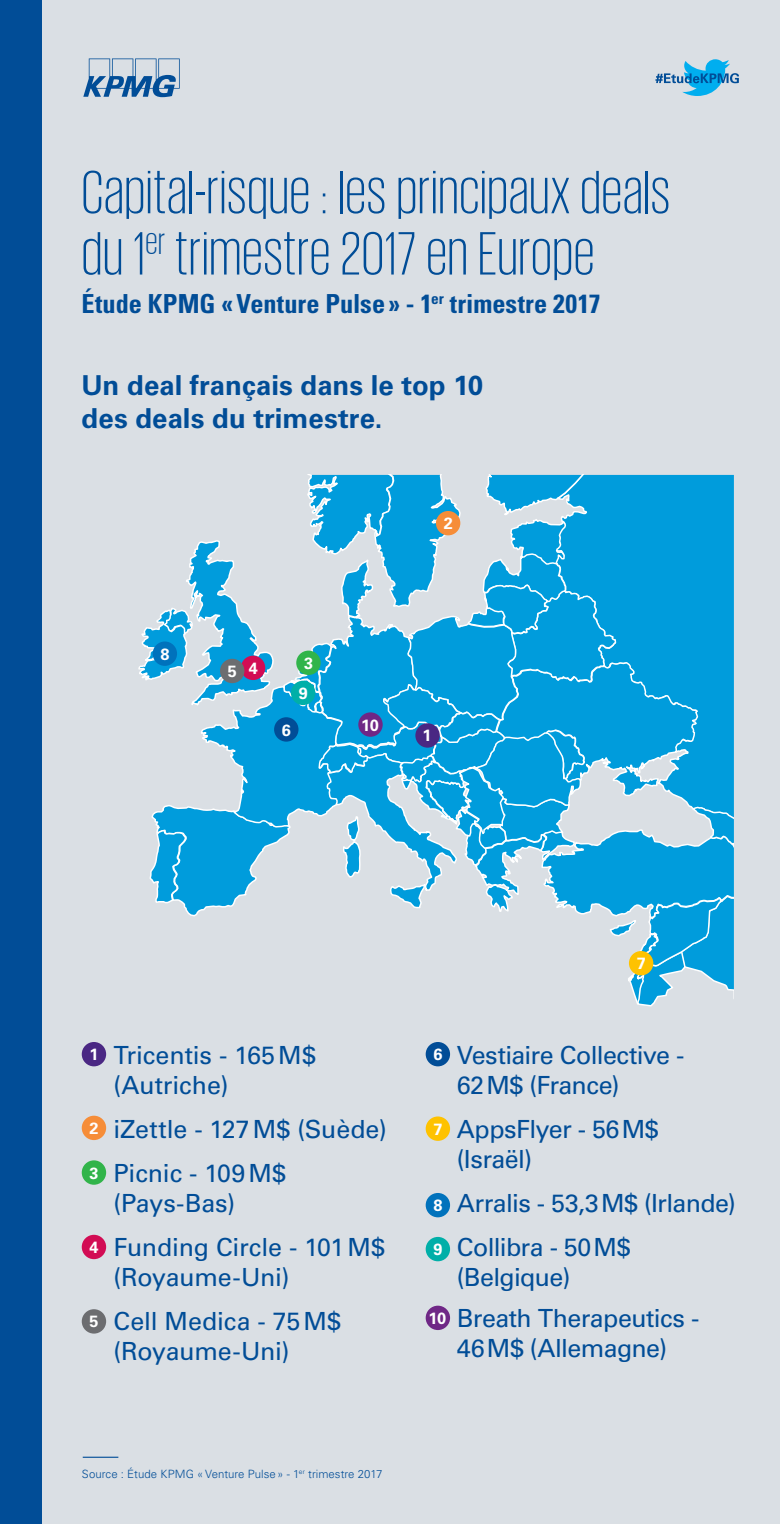
<style>
.page{position:relative;width:780px;height:1524px;background:#dadfe4}
.page>*{position:absolute;margin:0;border:0;box-sizing:border-box;transform-origin:0 0}
.t1{font:300 62.5px/61.2px "KPMG App";letter-spacing:.01em;color:#014d97}
.t2{font:700 27.5px/33px "Univers LT Std";color:#014d97}
.t3{font:700 condensed 26.25px "Univers LT Std";letter-spacing:.005em;color:#014d97}
.t4{font:25px/44.1px "Univers LT Std";letter-spacing:-.015em;color:#014d97}
.t5{font:700 16.25px "Univers LT Std";color:#fff}
.t6{font:300 11.38px "Univers LT Std";color:#014d97}
</style>
<div class="page">
<div style="left:0;top:0;width:41px;height:1524px;background:#014d97"></div>
<div style="left:82px;top:1042px;width:24px;height:24px;background:#4a2783;border-radius:50%"></div>
<div style="left:82px;top:1115px;width:24px;height:25px;background:#f68d38;border-radius:50%"></div>
<div style="left:82px;top:1160px;width:24px;height:24px;background:#31b44a;border-radius:50%"></div>
<div style="left:82px;top:1234px;width:24px;height:25px;background:#d20c54;border-radius:50%"></div>
<div style="left:82px;top:1309px;width:24px;height:24px;background:#6c6d70;border-radius:50%"></div>
<div style="left:425px;top:1042px;width:25px;height:24px;background:#014d97;border-radius:50%"></div>
<div style="left:425px;top:1116px;width:25px;height:25px;background:#fec200;border-radius:50%"></div>
<div style="left:425px;top:1193px;width:25px;height:24px;background:#0072bc;border-radius:50%"></div>
<div style="left:425px;top:1237px;width:25px;height:24px;background:#00afa8;border-radius:50%"></div>
<div style="left:425px;top:1305px;width:25px;height:25px;background:#6f2786;border-radius:50%"></div>
<svg style="left:138px;top:475px;width:595px;height:532px"></svg>
<div style="left:415px;top:723px;width:25px;height:24px;background:#4a2783;border-radius:50%"></div>
<div style="left:436px;top:511px;width:24px;height:24px;background:#f68d38;border-radius:50%"></div>
<div style="left:296px;top:650px;width:24px;height:25px;background:#31b44a;border-radius:50%"></div>
<div style="left:241px;top:656px;width:24px;height:24px;background:#d20c54;border-radius:50%"></div>
<div style="left:220px;top:659px;width:24px;height:24px;background:#6c6d70;border-radius:50%"></div>
<div style="left:274px;top:717px;width:24px;height:24px;background:#014d97;border-radius:50%"></div>
<div style="left:629px;top:951px;width:24px;height:24px;background:#fec200;border-radius:50%"></div>
<div style="left:153px;top:641px;width:24px;height:25px;background:#0072bc;border-radius:50%"></div>
<div style="left:291px;top:681px;width:24px;height:24px;background:#00afa8;border-radius:50%"></div>
<div style="left:358px;top:712px;width:24px;height:25px;background:#6f2786;border-radius:50%"></div>
<svg style="left:83px;top:58px;width:97px;height:39px"></svg>
<svg style="left:655px;top:59px;width:84px;height:37px"></svg>
<hr style="left:83px;top:1456px;width:35px;height:1px;background:#014d97">
<h1 class="t1" style="left:81px;top:160px;width:590px">Capital-risque : les principaux deals du 1<sup>er</sup> trimestre 2017 en Europe</h1>
<p class="t3" style="left:81px;top:288px;width:520px">Étude KPMG «Venture Pulse » - 1<sup>er</sup> trimestre 2017</p>
<p class="t2" style="left:81px;top:369px;width:403px">Un deal français dans le top 10 des deals du trimestre.</p>
<p class="t5" style="left:160px;top:644px;width:11px">8</p>
<p class="t5" style="left:444px;top:513px;width:11px">2</p>
<p class="t5" style="left:228px;top:660px;width:31px">5 4</p>
<p class="t5" style="left:304px;top:653px;width:11px">3</p>
<p class="t5" style="left:299px;top:684px;width:11px">9</p>
<p class="t5" style="left:282px;top:720px;width:11px">6</p>
<p class="t5" style="left:361px;top:715px;width:19px">10</p>
<p class="t5" style="left:422px;top:726px;width:11px">1</p>
<p class="t5" style="left:90px;top:1045px;width:11px">1</p>
<p class="t5" style="left:90px;top:1118px;width:11px">2</p>
<p class="t5" style="left:90px;top:1163px;width:11px">3</p>
<p class="t5" style="left:90px;top:1237px;width:11px">4</p>
<p class="t5" style="left:90px;top:1312px;width:11px">5</p>
<p class="t4" style="left:113px;top:1040px;width:204px;line-height:30px">Tricentis - 165M$ (Autriche)</p>
<p class="t4" style="left:113px;top:1107px;width:275px">iZettle - 127M$ (Suède)<br>Picnic - 109M$</p>
<p class="t4" style="left:113px;top:1181px;width:273px">(Pays-Bas)<br>Funding Circle - 101M$</p>
<p class="t4" style="left:113px;top:1255px;width:229px">(Royaume-Uni)<br>Cell Medica - 75M$</p>
<p class="t4" style="left:113px;top:1329px;width:177px">(Royaume-Uni)</p>
<p class="t6" style="left:82px;top:1467px;width:302px">Source : Étude KPMG «Venture Pulse» - 1<sup>er</sup> trimestre 2017</p>
<p class="t5" style="left:636px;top:954px;width:11px">7</p>
<p class="t5" style="left:433px;top:1045px;width:11px">6</p>
<p class="t5" style="left:433px;top:1119px;width:11px">7</p>
<p class="t5" style="left:433px;top:1196px;width:11px">8</p>
<p class="t5" style="left:433px;top:1240px;width:11px">9</p>
<p class="t5" style="left:428px;top:1308px;width:19px">10</p>
<p class="t4" style="left:457px;top:1040px;width:229px;line-height:30px">Vestiaire Collective -<br>62M$ (France)</p>
<p class="t4" style="left:457px;top:1114px;width:203px;line-height:30px">AppsFlyer - 56M$ (Israël)</p>
<p class="t4" style="left:457px;top:1181px;width:280px">Arralis - 53,3M$ (Irlande)<br>Collibra - 50M$</p>
<p class="t4" style="left:457px;top:1257px;width:244px;line-height:40.6px">(Belgique)<br>Breath Therapeutics -</p>
<p class="t4" style="left:457px;top:1326px;width:212px">46M$ (Allemagne)</p>
</div>
